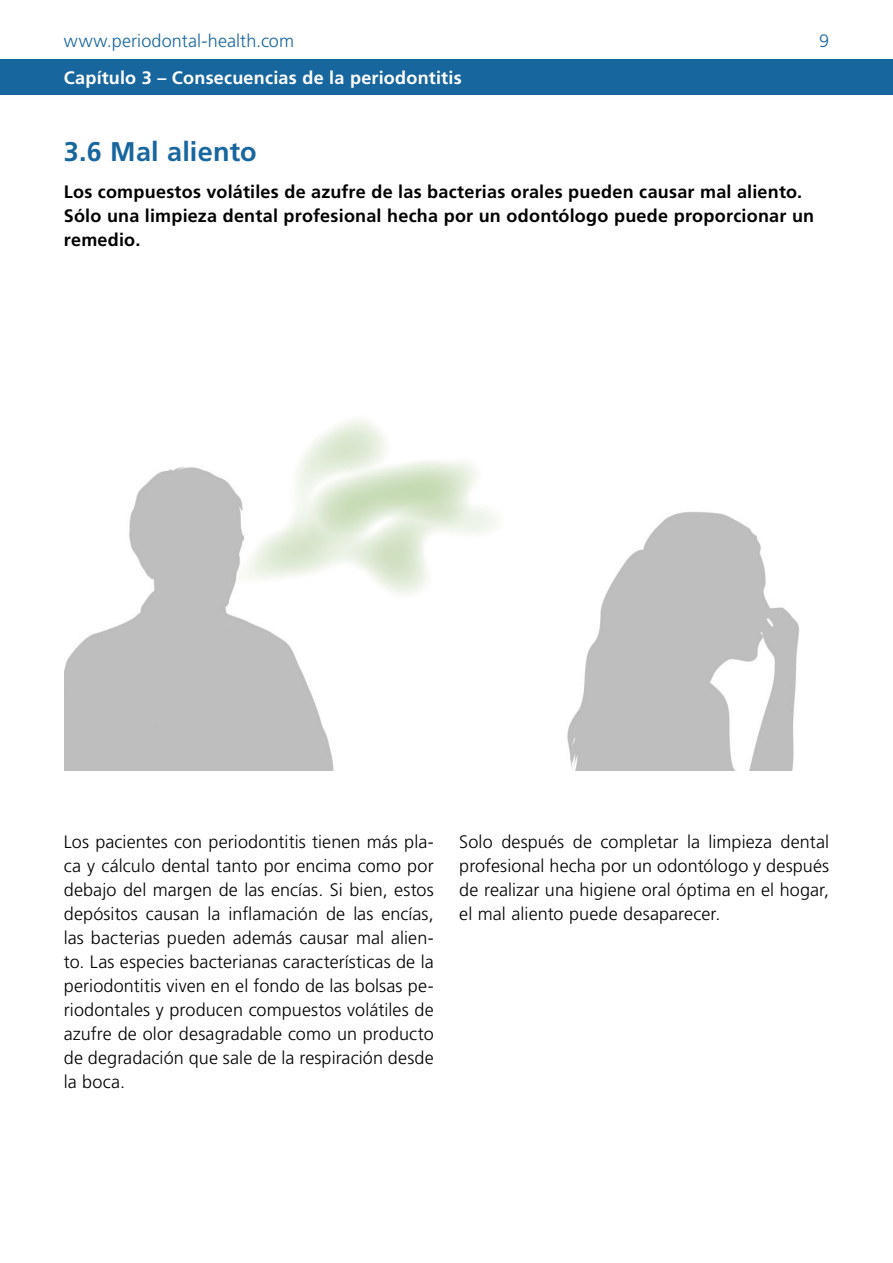
<style>
.page{position:relative;width:893px;height:1263px;background:#fff}
.page>*{position:absolute;margin:0;border:0;box-sizing:border-box;transform-origin:0 0}
.t1{font:700 27px "Frutiger";letter-spacing:.01em;color:#18669e}
.t2{font:300 18px/24px "Frutiger";letter-spacing:.005em;color:#000;text-align:justify}
.t3{font:700 18px/24px "Frutiger";letter-spacing:.015em;color:#000}
.t4{font:700 18px "Frutiger";letter-spacing:.015em;color:#fff}
.t5{font:300 18px "Frutiger";letter-spacing:.005em;color:#18669e}
</style>
<div class="page">
<div style="left:0;top:60px;width:893px;height:35px;background:#18669e"></div>
<img style="left:65px;top:419px;width:734px;height:352px">
<p class="t5" style="left:64px;top:30px;width:232px">www.periodontal-health.com</p>
<p class="t5" style="left:819px;top:30px;width:12px">9</p>
<p class="t4" style="left:64px;top:67px;width:399px">Capítulo 3 – Consecuencias de la periodontitis</p>
<h1 class="t1" style="left:64px;top:136px;width:195px">3.6 Mal aliento</h1>
<p class="t3" style="left:64px;top:179px;width:752px">Los compuestos volátiles de azufre de las bacterias orales pueden causar mal aliento.<br>Sólo una limpieza dental profesional hecha por un odontólogo puede proporcionar un remedio.</p>
<p class="t2" style="left:64px;top:829px;width:371px">Los pacientes con periodontitis tienen más pla&shy;ca y cálculo dental tanto por encima como por debajo del margen de las encías. Si bien, estos depósitos causan la inflamación de las encías, las bacterias pueden además causar mal alien&shy;to. Las especies bacterianas características de la periodontitis viven en el fondo de las bolsas pe&shy;riodontales y producen compuestos volátiles de azufre de olor desagradable como un producto de degradación que sale de la respiración desde la boca.</p>
<p class="t2" style="left:459px;top:829px;width:371px">Solo después de completar la limpieza dental profesional hecha por un odontólogo y después de realizar una higiene oral óptima en el hogar, el mal aliento puede desaparecer.</p>
</div>
